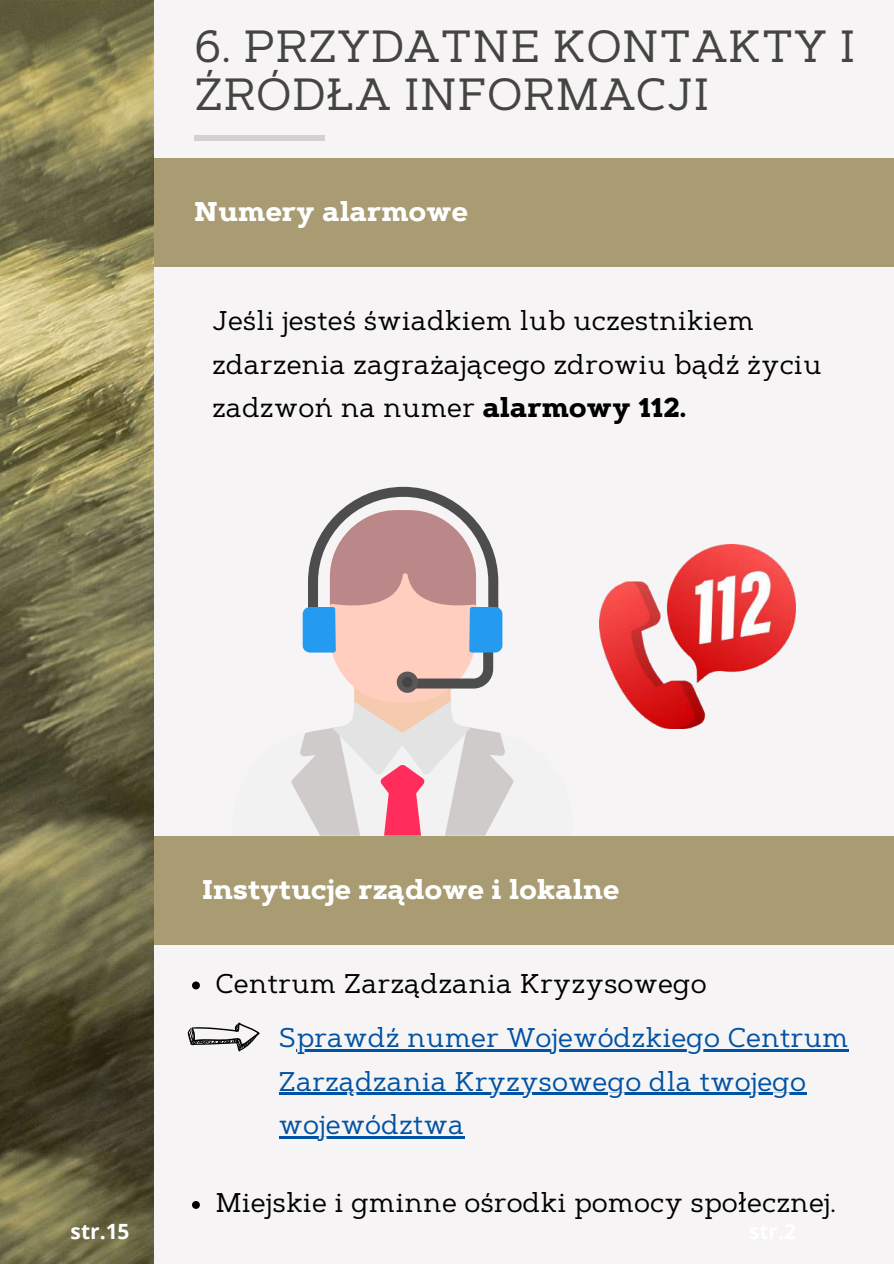
<style>
.page{position:relative;width:894px;height:1264px;background:#fff}
.page>*{position:absolute;margin:0;border:0;box-sizing:border-box;transform-origin:0 0}
.t1{font:45px/48.3px "Artegra Slab";color:#444440}
.t2{font:27px/43.8px "Artegra Slab";color:#000}
.t3{font:27px/43.8px "Artegra Slab";color:#0052a4}
.t4{font:700 27px "Artegra Slab";color:#fff}
.t5{font:700 21px "Open Sans";color:#fff}
.s1{font-weight:700}
</style>
<div class="page">
<div style="left:0;top:0;width:893px;height:1263px;background:#f6f4f4"></div>
<div style="left:194px;top:135px;width:130px;height:5px;background:#d2d0d0"></div>
<img style="left:0;top:0;width:153px;height:1263px">
<div style="left:153px;top:158px;width:740px;height:108px;background:#a99c72"></div>
<div style="left:153px;top:836px;width:740px;height:108px;background:#a99c72"></div>
<svg style="left:188px;top:1022px;width:72px;height:29px"></svg>
<svg style="left:192px;top:981px;width:8px;height:8px"></svg>
<svg style="left:192px;top:1201px;width:8px;height:7px"></svg>
<hr style="left:296px;top:1048px;width:552px;height:3px;background:#0052a4">
<hr style="left:278px;top:1092px;width:528px;height:3px;background:#0052a4">
<hr style="left:278px;top:1136px;width:186px;height:2px;background:#0052a4">
<svg style="left:291px;top:487px;width:222px;height:348px"></svg>
<div style="left:396px;top:671px;width:22px;height:21px;background:#5c5858;border-radius:50%"></div>
<div style="left:402px;top:677px;width:10px;height:10px;background:#454545;border-radius:50%"></div>
<img style="left:599px;top:544px;width:196px;height:184px">
<h1 class="t1" style="left:194px;top:21px;width:662px">6. PRZYDATNE KONTAKTY I<br>ŹRÓDŁA INFORMACJI</h1>
<p class="t4" style="left:194px;top:194px;width:275px">Numery alarmowe</p>
<p class="t2" style="left:212px;top:298px;width:611px">Jeśli jesteś świadkiem lub uczestnikiem zdarzenia zagrażającego zdrowiu bądź życiu zadzwoń na numer <span class="s1">alarmowy 112.</span></p>
<p class="t5" style="left:71px;top:1216px;width:61px">str.15</p>
<p class="t4" style="left:202px;top:872px;width:418px">Instytucje rządowe i lokalne</p>
<p class="t2" style="left:215px;top:961px;width:492px">Centrum Zarządzania Kryzysowego</p>
<p class="t3" style="left:278px;top:1015px;width:571px">Sprawdź numer Wojewódzkiego Centrum<br>Zarządzania Kryzysowego dla twojego województwa</p>
<p class="t2" style="left:215px;top:1180px;width:622px">Miejskie i gminne ośrodki pomocy społecznej.</p>
</div>
